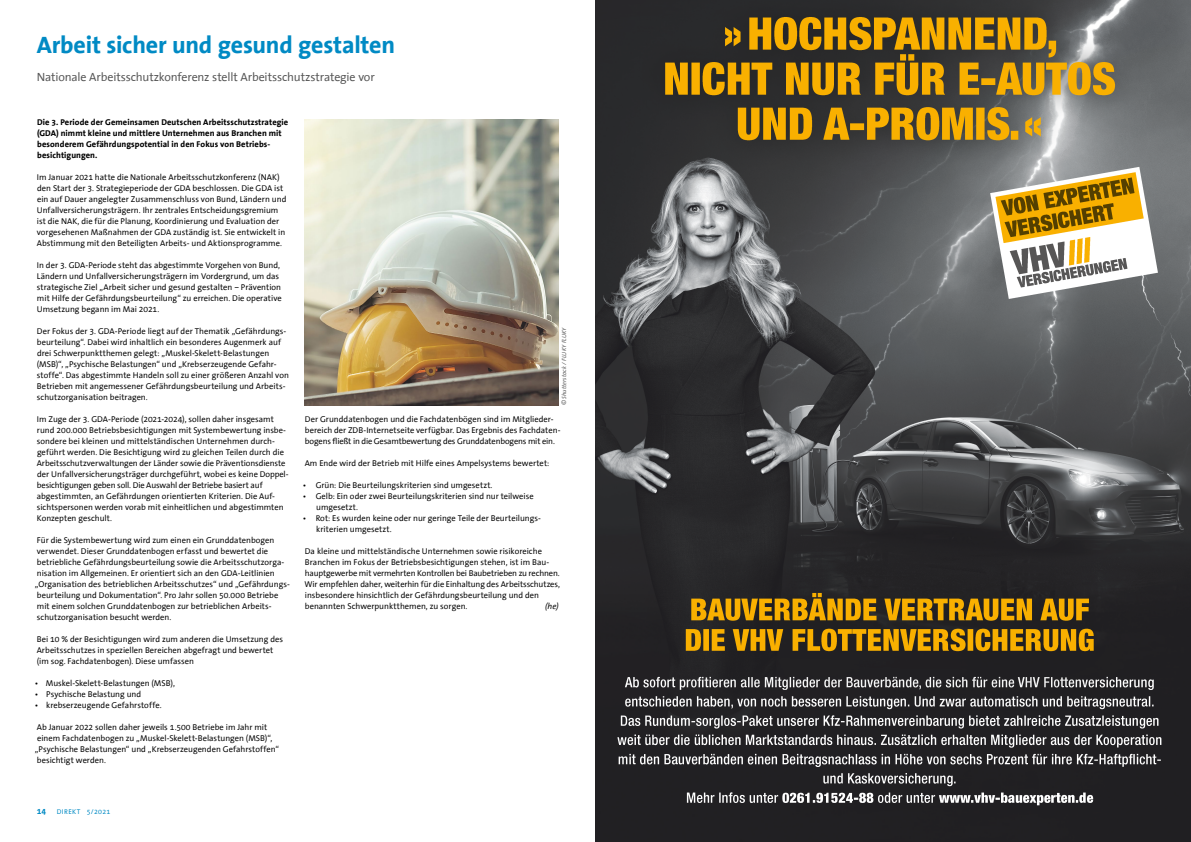
<style>
.page{position:relative;width:1191px;height:842px;background:#fff}
.page>*{position:absolute;margin:0;border:0;box-sizing:border-box;transform-origin:0 0}
.t1{font:700 24px "The Sans Office";letter-spacing:-.01em;color:#008ac4}
.t2{font:12px "The Sans Office";letter-spacing:-.01em;color:#565656}
.t3{font:8.5px/11px "The Sans Office";color:#000}
.t4{font:700 8.5px/11px "The Sans Office";letter-spacing:.01em;color:#000}
.t5{font:italic 8.5px "The Sans Office";color:#000}
.t6{font:7px "The Sans Office";letter-spacing:.055em;color:#008ac4}
.t7{font:italic 6px "The Sans Office";letter-spacing:.015em;color:#565656}
.s1{font-size:6.9px}
.s2{font-weight:700;font-size:8.5px}
</style>
<div class="page">
<img style="left:305px;top:119px;width:253px;height:286px">
<img style="left:595px;top:0;width:596px;height:842px">
<h1 class="t1" style="left:37px;top:32px;width:360px">Arbeit sicher und gesund gestalten</h1>
<h2 class="t2" style="left:37px;top:71px;width:339px">Nationale Arbeitsschutzkonferenz stellt Arbeitsschutzstrategie vor</h2>
<p class="t4" style="left:37px;top:117px;width:253px">Die 3. Periode der Gemeinsamen Deutschen Arbeitsschutzstrategie (GDA) nimmt kleine und mittlere Unternehmen aus Branchen mit besonderem Gefährdungspotential in den Fokus von Betriebs&shy;besichtigungen.</p>
<p class="t3" style="left:37px;top:172px;width:251px">Im Januar 2021 hatte die Nationale Arbeitsschutzkonferenz (NAK) den Start der 3. Strategieperiode der GDA beschlossen. Die GDA ist ein auf Dauer angelegter Zusammenschluss von Bund, Ländern und Unfallversicherungsträgern. Ihr zentrales Entscheidungsgremium ist die NAK, die für die Planung, Koordinierung und Evaluation der vorgesehenen Maßnahmen der GDA zuständig ist. Sie entwickelt in Abstimmung mit den Beteiligten Arbeits- und Aktionsprogramme.</p>
<p class="t3" style="left:37px;top:260px;width:246px">In der 3. GDA-Periode steht das abgestimmte Vorgehen von Bund, Ländern und Unfallversicherungsträgern im Vordergrund, um das strategische Ziel „Arbeit sicher und gesund gestalten – Prävention mit Hilfe der Gefährdungsbeurteilung“ zu erreichen. Die operative Umsetzung begann im Mai 2021.</p>
<p class="t3" style="left:37px;top:326px;width:254px">Der Fokus der 3. GDA-Periode liegt auf der Thematik „Gefährdungs&shy;beurteilung“. Dabei wird inhaltlich ein besonderes Augenmerk auf drei Schwerpunktthemen gelegt: „Muskel-Skelett-Belastungen (MSB)“, „Psychische Belastungen“ und „Krebserzeugende Gefahr&shy;stoffe“. Das abgestimmte Handeln soll zu einer größeren Anzahl von Betrieben mit angemessener Gefährdungsbeurteilung und Arbeits&shy;schutzorganisation beitragen.</p>
<p class="t3" style="left:37px;top:414px;width:253px">Im Zuge der 3. GDA-Periode (2021-2024), sollen daher insgesamt rund 200.000 Betriebsbesichtigungen mit Systembewertung insbe&shy;sondere bei kleinen und mittelständischen Unternehmen durch&shy;geführt werden. Die Besichtigung wird zu gleichen Teilen durch die Arbeitsschutzverwaltungen der Länder sowie die Präventionsdienste der Unfallversicherungsträger durchgeführt, wobei es keine Doppel&shy;besichtigungen geben soll. Die Auswahl der Betriebe basiert auf abgestimmten, an Gefährdungen orientierten Kriterien. Die Auf&shy;sichtspersonen werden vorab mit einheitlichen und abgestimmten Konzepten geschult.</p>
<p class="t3" style="left:35px;top:535px;width:256px">Für die Systembewertung wird zum einen ein Grunddatenbogen verwendet. Dieser Grunddatenbogen erfasst und bewertet die betriebliche Gefährdungsbeurteilung sowie die Arbeitsschutzorga&shy;nisation im Allgemeinen. Er orientiert sich an den GDA-Leitlinien „Organisation des betrieblichen Arbeitsschutzes“ und „Gefährdungs&shy;beurteilung und Dokumentation“. Pro Jahr sollen 50.000 Betriebe mit einem solchen Grunddatenbogen zur betrieblichen Arbeits&shy;schutzorganisation besucht werden.</p>
<p class="t3" style="left:37px;top:634px;width:248px">Bei 10 % der Besichtigungen wird zum anderen die Umsetzung des<br>Arbeitsschutzes in speziellen Bereichen abgefragt und bewertet (im sog. Fachdatenbogen). Diese umfassen</p>
<p class="t3" style="left:34px;top:678px;width:142px">• Muskel-Skelett-Belastungen (MSB),</p>
<p class="t3" style="left:34px;top:689px;width:108px">• Psychische Belastung und</p>
<p class="t3" style="left:34px;top:700px;width:129px">• krebserzeugende Gefahrstoffe.</p>
<p class="t3" style="left:35px;top:722px;width:246px">Ab Januar 2022 sollen daher jeweils 1.500 Betriebe im Jahr mit einem Fachdatenbogen zu „Muskel-Skelett-Belastungen (MSB)“, „Psychische Belastungen“ und „Krebserzeugenden Gefahrstoffen“ besichtigt werden.</p>
<p class="t7" style="left:561px;top:405px;width:80px;rotate:-90deg"><span class="s1">©</span> Shutterstock / FLUKY FLUKY</p>
<p class="t3" style="left:305px;top:414px;width:257px">Der Grunddatenbogen und die Fachdatenbögen sind im Mitglieder&shy;bereich der ZDB-Internetseite verfügbar. Das Ergebnis des Fachdaten&shy;bogens fließt in die Gesamtbewertung des Grunddatenbogens mit ein.</p>
<p class="t3" style="left:305px;top:458px;width:246px">Am Ende wird der Betrieb mit Hilfe eines Ampelsystems bewertet:</p>
<p class="t3" style="left:302px;top:480px;width:192px">• Grün: Die Beurteilungskriterien sind umgesetzt.</p>
<p class="t3" style="left:316px;top:491px;width:219px;text-indent:-14px">• Gelb: Ein oder zwei Beurteilungskriterien sind nur teilweise umgesetzt.</p>
<p class="t3" style="left:316px;top:513px;width:226px;text-indent:-14px">• Rot: Es wurden keine oder nur geringe Teile der Beurteilungs&shy;kriterien umgesetzt.</p>
<p class="t3" style="left:304px;top:546px;width:257px">Da kleine und mittelständische Unternehmen sowie risikoreiche Branchen im Fokus der Betriebsbesichtigungen stehen, ist im Bau&shy;hauptgewerbe mit vermehrten Kontrollen bei Baubetrieben zu rechnen.<br>Wir empfehlen daher, weiterhin für die Einhaltung des Arbeitsschutzes, insbesondere hinsichtlich der Gefährdungsbeurteilung und den benannten Schwerpunktthemen, zu sorgen.</p>
<p class="t5" style="left:545px;top:602px;width:15px">(he)</p>
<p class="t6" style="left:37px;top:808px;width:75px"><span class="s2">14</span> DIREKT 5/2021</p>
</div>
